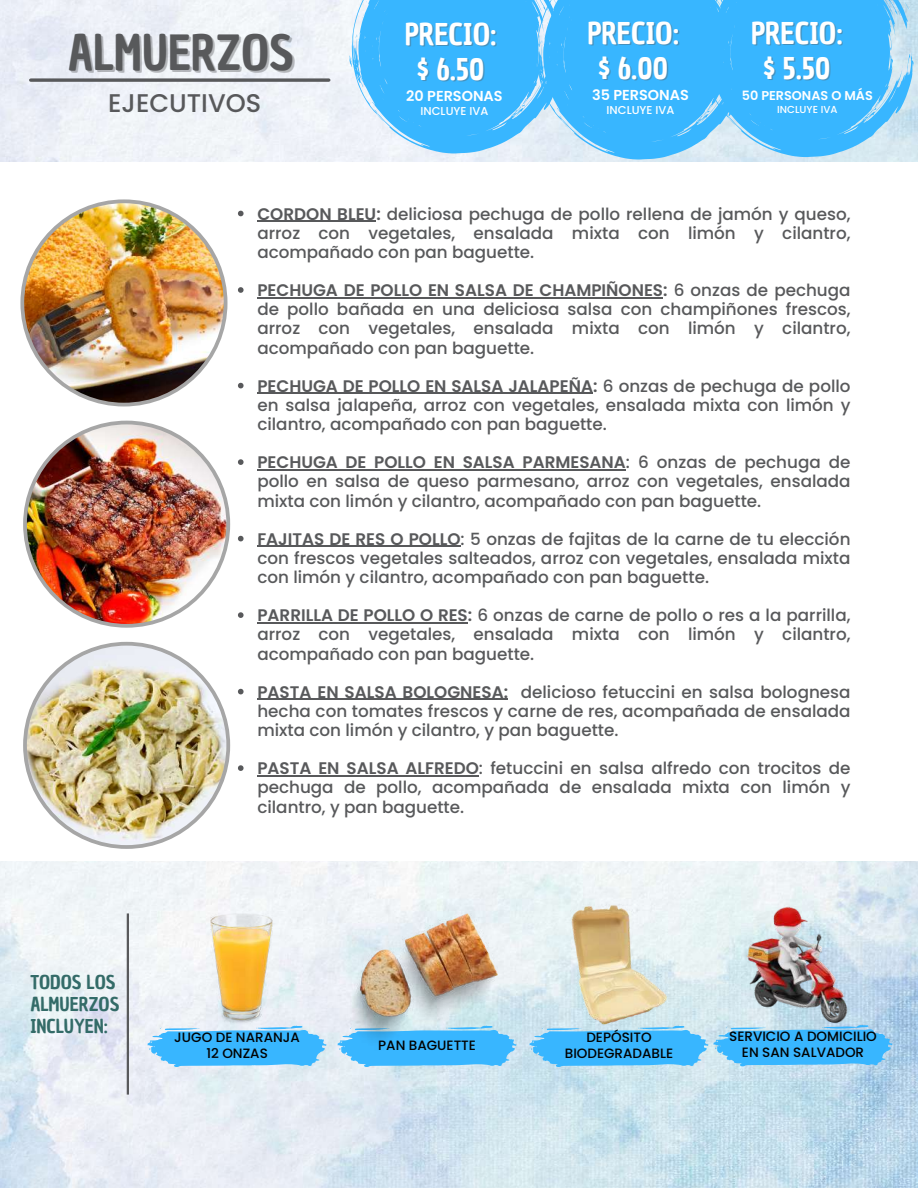
<style>
.page{position:relative;width:918px;height:1188px;background:#fff}
.page>*{position:absolute;margin:0;border:0;box-sizing:border-box;transform-origin:0 0}
.t1{font:47.25px "Chau Philomene One";color:#58595b}
.t2{font:29.25px/35px "Chau Philomene One";color:#fff;text-align:center}
.t3{font:500 25.65px "Poppins";color:#58595b}
.t4{font:18.6px/21.9px "Chau Philomene One";color:#336b68}
.t5{font:500 16.8px/19.2px "Poppins";color:#58595b;text-align:justify}
.t6{font:600 14.4px "Poppins";color:#fff}
.t7{font:500 13.5px/16px "Poppins";color:#020202;text-align:center}
.t8{font:600 12.75px "Poppins";color:#fff}
.t9{font:500 11.4px "Poppins";color:#fff}
.t10{font:500 10.2px "Poppins";color:#fff}
.s1{font-weight:600}
</style>
<div class="page">
<img style="left:0;top:0;width:918px;height:1188px">
<div style="left:0;top:163px;width:918px;height:698px;background:#fff"></div>
<img style="left:20px;top:199px;width:207px;height:207px">
<svg style="left:148px;top:1026px;width:179px;height:41px;background:#5fc2fc"></svg>
<hr style="left:127px;top:913px;width:2px;height:182px;background:#58595b">
<svg style="left:238px;top:211px;width:6px;height:5px"></svg>
<hr style="left:257px;top:221px;width:119px;height:1px;background:#58595b">
<svg style="left:238px;top:287px;width:6px;height:6px"></svg>
<hr style="left:257px;top:297px;width:406px;height:1px;background:#58595b">
<svg style="left:238px;top:383px;width:6px;height:5px"></svg>
<hr style="left:257px;top:393px;width:336px;height:1px;background:#58595b">
<svg style="left:238px;top:459px;width:6px;height:6px"></svg>
<hr style="left:257px;top:469px;width:369px;height:2px;background:#58595b">
<svg style="left:238px;top:536px;width:6px;height:5px"></svg>
<hr style="left:257px;top:546px;width:204px;height:1px;background:#58595b">
<svg style="left:238px;top:612px;width:6px;height:6px"></svg>
<hr style="left:257px;top:622px;width:211px;height:2px;background:#58595b">
<svg style="left:238px;top:689px;width:6px;height:5px"></svg>
<hr style="left:257px;top:699px;width:247px;height:1px;background:#58595b">
<svg style="left:238px;top:765px;width:6px;height:6px"></svg>
<hr style="left:257px;top:775px;width:222px;height:2px;background:#58595b">
<img style="left:23px;top:421px;width:207px;height:207px">
<img style="left:23px;top:642px;width:207px;height:207px">
<svg style="left:338px;top:1026px;width:179px;height:41px;background:#65c4fa"></svg>
<img style="left:345px;top:913px;width:153px;height:138px">
<img style="left:211px;top:913px;width:61px;height:112px">
<svg style="left:530px;top:1026px;width:178px;height:41px;background:#52befb"></svg>
<img style="left:553px;top:899px;width:132px;height:131px">
<img style="left:727px;top:899px;width:143px;height:126px">
<svg style="left:714px;top:1025px;width:178px;height:41px;background:#57befa"></svg>
<svg style="left:31px;top:78px;width:298px;height:4px"></svg>
<svg style="left:349px;top:0;width:565px;height:160px;background:#56bffd"></svg>
<h1 class="t1" style="left:68px;top:21px;width:228px">ALMUERZOS</h1>
<h2 class="t2" style="left:405px;top:17px;width:93px">PRECIO: $ 6.50</h2>
<p class="t6" style="left:406px;top:85px;width:98px">20 PERSONAS</p>
<p class="t9" style="left:421px;top:103px;width:69px">INCLUYE IVA</p>
<h3 class="t3" style="left:108px;top:86px;width:155px">EJECUTIVOS</h3>
<h2 class="t2" style="left:587px;top:16px;width:93px">PRECIO: $ 6.00</h2>
<h2 class="t2" style="left:751px;top:16px;width:93px">PRECIO: $ 5.50</h2>
<p class="t6" style="left:592px;top:84px;width:98px">35 PERSONAS</p>
<p class="t9" style="left:607px;top:102px;width:69px">INCLUYE IVA</p>
<p class="t8" style="left:742px;top:87px;width:133px">50 PERSONAS O MÁS</p>
<p class="t10" style="left:777px;top:102px;width:62px">INCLUYE IVA</p>
<p class="t5" style="left:257px;top:204px;width:595px"><span class="s1">CORDON BLEU:</span> deliciosa pechuga de pollo rellena de jamón y queso, arroz con vegetales, ensalada mixta con limón y cilantro, acompañado con pan baguette.</p>
<p class="t5" style="left:257px;top:281px;width:595px"><span class="s1">PECHUGA DE POLLO EN SALSA DE CHAMPIÑONES:</span> 6 onzas de pechuga de pollo bañada en una deliciosa salsa con champiñones frescos, arroz con vegetales, ensalada mixta con limón y cilantro, acompañado con pan baguette.</p>
<p class="t5" style="left:257px;top:376px;width:595px"><span class="s1">PECHUGA DE POLLO EN SALSA JALAPEÑA:</span> 6 onzas de pechuga de pollo en salsa jalapeña, arroz con vegetales, ensalada mixta con limón y cilantro, acompañado con pan baguette.</p>
<p class="t5" style="left:257px;top:453px;width:595px"><span class="s1">PECHUGA DE POLLO EN SALSA PARMESANA</span>: 6 onzas de pechuga de pollo en salsa de queso parmesano, arroz con vegetales, ensalada mixta con limón y cilantro, acompañado con pan baguette.</p>
<p class="t5" style="left:257px;top:529px;width:595px"><span class="s1">FAJITAS DE RES O POLLO</span>: 5 onzas de fajitas de la carne de tu elección con frescos vegetales salteados, arroz con vegetales, ensalada mixta con limón y cilantro, acompañado con pan baguette.</p>
<p class="t5" style="left:257px;top:606px;width:595px"><span class="s1">PARRILLA DE POLLO O RES:</span> 6 onzas de carne de pollo o res a la parrilla, arroz con vegetales, ensalada mixta con limón y cilantro, acompañado con pan baguette.</p>
<p class="t5" style="left:257px;top:682px;width:595px"><span class="s1">PASTA EN SALSA BOLOGNESA:</span> delicioso fetuccini en salsa bolognesa hecha con tomates frescos y carne de res, acompañada de ensalada mixta con limón y cilantro, y pan baguette.</p>
<p class="t5" style="left:257px;top:759px;width:595px"><span class="s1">PASTA EN SALSA ALFREDO</span>: fetuccini en salsa alfredo con trocitos de pechuga de pollo, acompañada de ensalada mixta con limón y cilantro, y pan baguette.</p>
<p class="t4" style="left:30px;top:971px;width:91px">TODOS LOS<br>ALMUERZOS<br>INCLUYEN:</p>
<p class="t7" style="left:174px;top:1029px;width:127px">JUGO DE NARANJA<br>12 ONZAS</p>
<p class="t7" style="left:378px;top:1037px;width:99px">PAN BAGUETTE</p>
<p class="t7" style="left:565px;top:1029px;width:110px">DEPÓSITO<br>BIODEGRADABLE</p>
<p class="t7" style="left:729px;top:1029px;width:149px">SERVICIO A DOMICILIO<br>EN SAN SALVADOR</p>
</div>
